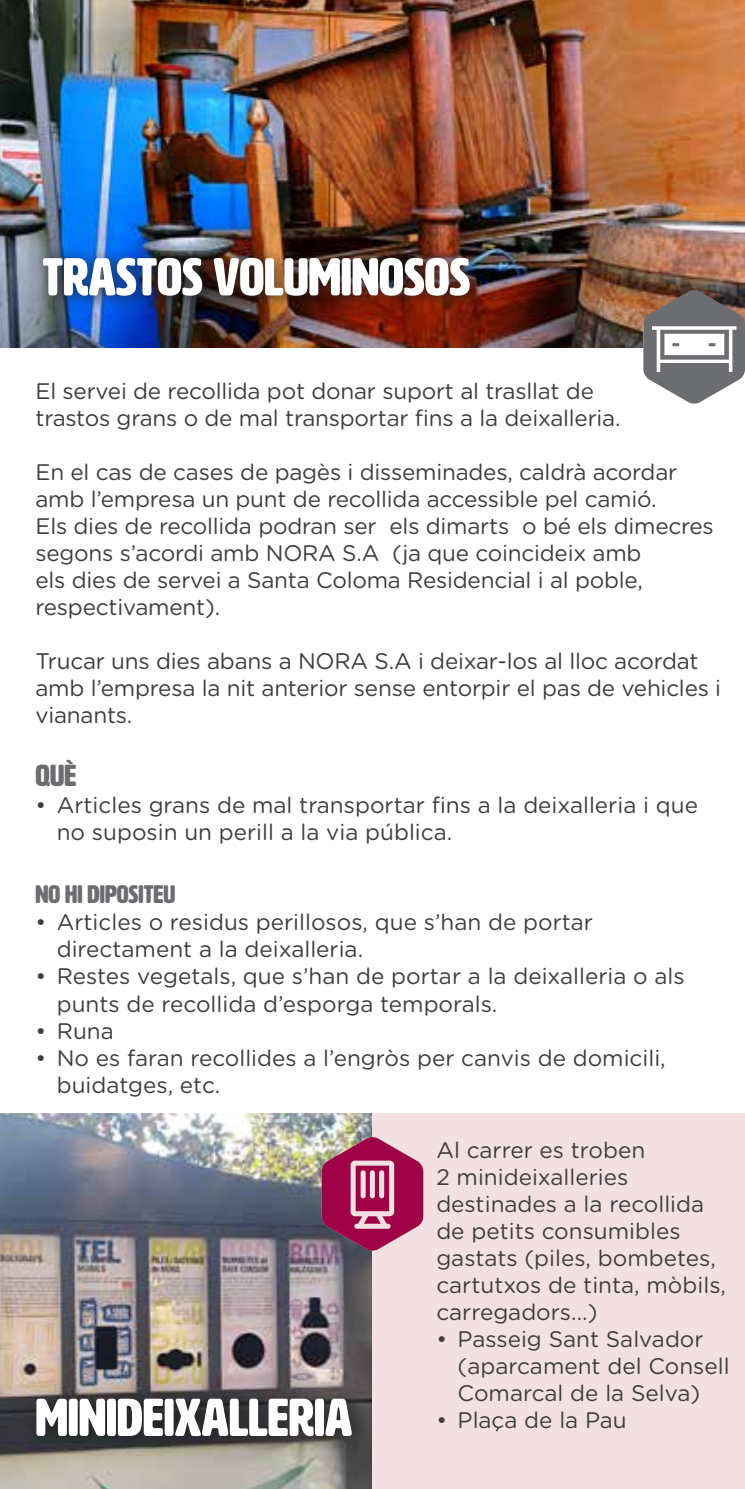
<style>
.page{position:relative;width:745px;height:1489px;background:#fff}
.page>*{position:absolute;margin:0;border:0;box-sizing:border-box;transform-origin:0 0}
.t1{font:52.5px "HWT Artz";color:#fff}
.t2{font:30px "HWT Artz";color:#6c6d70}
.t3{font:25px "HWT Artz";color:#6c6d70}
.t4{font:22.5px/27px "Gotham Rounded";letter-spacing:-.01em;color:#3e3e3f}
</style>
<div class="page">
<img style="left:0;top:0;width:744px;height:348px">
<div style="left:33px;top:246px;width:452px;height:65px;background:#231f20;opacity:.75"></div>
<svg style="left:643px;top:290px;width:101px;height:113px"></svg>
<img style="left:0;top:1113px;width:372px;height:375px">
<div style="left:26px;top:1386px;width:341px;height:65px;background:#231f20;opacity:.75"></div>
<div style="left:372px;top:1113px;width:372px;height:375px;background:#f3e0e2"></div>
<svg style="left:321px;top:1137px;width:102px;height:113px"></svg>
<h1 class="t1" style="left:43px;top:249px;width:429px">TRASTOS VOLUMINOSOS</h1>
<p class="t4" style="left:35px;top:376px;width:586px">El servei de recollida pot donar suport al trasllat de trastos grans o de mal transportar fins a la deixalleria.</p>
<p class="t4" style="left:35px;top:457px;width:679px">En el cas de cases de pagès i disseminades, caldrà acordar amb l’empresa un punt de recollida accessible pel camió.<br>Els dies de recollida podran ser els dimarts o bé els dimecres segons s’acordi amb NORA S.A (ja que coincideix amb<br>els dies de servei a Santa Coloma Residencial i al poble, respectivament).</p>
<p class="t4" style="left:35px;top:646px;width:686px">Trucar uns dies abans a NORA S.A i deixar-los al lloc acordat amb l’empresa la nit anterior sense entorpir el pas de vehicles i vianants.</p>
<h2 class="t2" style="left:35px;top:760px;width:42px">QUÈ</h2>
<p class="t4" style="left:57px;top:790px;width:642px;text-indent:-21px">• Articles grans de mal transportar fins a la deixalleria i que no suposin un perill a la via pública.</p>
<p class="t3" style="left:35px;top:881px;width:141px">NO HI DIPOSITEU</p>
<p class="t4" style="left:57px;top:907px;width:537px;text-indent:-21px">• Articles o residus perillosos, que s’han de portar directament a la deixalleria.</p>
<p class="t4" style="left:57px;top:961px;width:629px;text-indent:-21px">• Restes vegetals, que s’han de portar a la deixalleria o als punts de recollida d’esporga temporals.</p>
<p class="t4" style="left:35px;top:1015px;width:80px">• Runa</p>
<p class="t4" style="left:57px;top:1042px;width:610px;text-indent:-21px">• No es faran recollides a l’engròs per canvis de domicili, buidatges, etc.</p>
<h1 class="t1" style="left:35px;top:1389px;width:318px">MINIDEIXALLERIA</h1>
<p class="t4" style="left:436px;top:1135px;width:291px">Al carrer es troben<br>2 minideixalleries destinades a la recollida de petits consumibles gastats (piles, bombetes, cartutxos de tinta, mòbils, carregadors...)</p>
<p class="t4" style="left:457px;top:1324px;width:273px;text-indent:-21px">• Passeig Sant Salvador (aparcament del Consell<br>Comarcal de la Selva)</p>
<p class="t4" style="left:436px;top:1405px;width:192px">• Plaça de la Pau</p>
</div>
